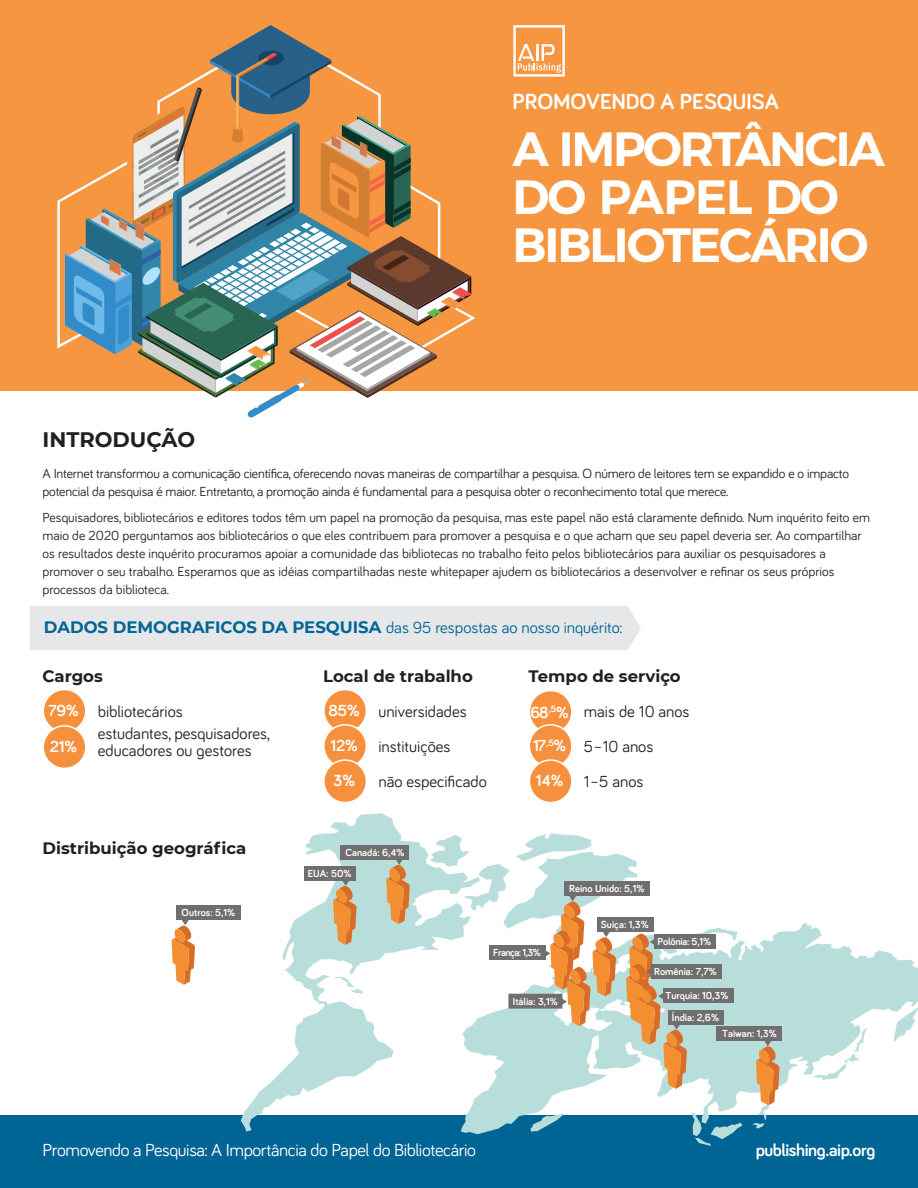
<style>
.page{position:relative;width:918px;height:1188px;background:#fff}
.page>*{position:absolute;margin:0;border:0;box-sizing:border-box;transform-origin:0 0}
.t1{font:600 48px/48px "Montserrat";letter-spacing:-.045em;color:#fff}
.t2{font:700 22.5px "Bariol";color:#fff}
.Main_Hdgs{font:700 21px "Montserrat";color:#231f20}
.t3{font:18px "Bariol";letter-spacing:-.02em;color:#fff}
.t4{font:700 18px "Bariol";letter-spacing:-.02em;color:#fff}
.t5{font:16.5px/16.5px "Bariol";color:#231f20}
.t6{font:16.5px "Bariol";color:#006494}
.t7{font:700 16.5px "Montserrat";color:#231f20}
.t8{font:700 16.5px "Bariol";letter-spacing:-.01em;color:#fff}
.Main_Text{font:13.5px/18px "Bariol";color:#231f20}
.t9{font:700 10.5px "Bariol";color:#fff}
.t10{font:700 10.5px "Bariol";letter-spacing:-.02em;color:#fff}
.s1{font-family:"Montserrat";font-weight:700}
</style>
<div class="page">
<div style="left:0;top:1116px;width:918px;height:72px;background:#006494"></div>
<div style="left:0;top:0;width:918px;height:37px;background:#f79641"></div>
<div style="left:43px;top:690px;width:43px;height:42px;background:#f6903c;border-radius:50%"></div>
<div style="left:43px;top:689px;width:44px;height:44px;border:2px solid #fff;border-radius:50%"></div>
<div style="left:43px;top:726px;width:43px;height:42px;background:#f6903c;border-radius:50%"></div>
<div style="left:43px;top:725px;width:44px;height:44px;border:2px solid #fff;border-radius:50%"></div>
<div style="left:324px;top:690px;width:42px;height:42px;background:#f6903c;border-radius:50%"></div>
<div style="left:323px;top:689px;width:44px;height:44px;border:2px solid #fff;border-radius:50%"></div>
<div style="left:324px;top:725px;width:42px;height:42px;background:#f6903c;border-radius:50%"></div>
<div style="left:323px;top:724px;width:44px;height:44px;border:2px solid #fff;border-radius:50%"></div>
<div style="left:324px;top:760px;width:42px;height:43px;background:#f6903c;border-radius:50%"></div>
<div style="left:323px;top:759px;width:44px;height:44px;border:2px solid #fff;border-radius:50%"></div>
<div style="left:529px;top:691px;width:43px;height:42px;background:#f6903c;border-radius:50%"></div>
<div style="left:529px;top:690px;width:44px;height:44px;border:2px solid #fff;border-radius:50%"></div>
<div style="left:529px;top:725px;width:43px;height:42px;background:#f6903c;border-radius:50%"></div>
<div style="left:529px;top:724px;width:44px;height:44px;border:2px solid #fff;border-radius:50%"></div>
<div style="left:529px;top:760px;width:43px;height:43px;background:#f6903c;border-radius:50%"></div>
<div style="left:529px;top:759px;width:44px;height:44px;border:2px solid #fff;border-radius:50%"></div>
<div style="left:0;top:17px;width:918px;height:373px;background:#f79641"></div>
<div style="left:513px;top:25px;width:52px;height:52px;border:2px solid #fff"></div>
<svg style="left:518px;top:44px;width:43px;height:29px"></svg>
<div style="left:30px;top:606px;width:611px;height:44px;background:#e6e7e9"></div>
<svg style="left:57px;top:25px;width:418px;height:392px"></svg>
<svg style="left:241px;top:813px;width:220px;height:319px"></svg>
<svg style="left:461px;top:922px;width:457px;height:212px;fill:#b7dedb"></svg>
<svg style="left:813px;top:1028px;width:54px;height:52px"></svg>
<svg style="left:691px;top:1113px;width:51px;height:33px"></svg>
<svg style="left:172px;top:920px;width:23px;height:65px"></svg>
<div style="left:176px;top:905px;width:65px;height:15px;background:#706e6f"></div>
<svg style="left:752px;top:1041px;width:28px;height:88px"></svg>
<div style="left:717px;top:1026px;width:65px;height:15px;background:#706e6f"></div>
<div style="left:668px;top:1010px;width:55px;height:15px;background:#706e6f"></div>
<div style="left:654px;top:934px;width:62px;height:15px;background:#706e6f"></div>
<svg style="left:333px;top:877px;width:24px;height:68px;background:#d6a169"></svg>
<div style="left:304px;top:866px;width:51px;height:15px;background:#706e6f"></div>
<svg style="left:386px;top:856px;width:24px;height:68px;background:#d6a169"></svg>
<div style="left:341px;top:845px;width:68px;height:15px;background:#706e6f"></div>
<div style="left:651px;top:964px;width:71px;height:15px;background:#706e6f"></div>
<div style="left:663px;top:988px;width:71px;height:15px;background:#706e6f"></div>
<svg style="left:430px;top:833px;width:257px;height:256px"></svg>
<p class="t2" style="left:513px;top:86px;width:268px">PROMOVENDO A PESQUISA</p>
<p class="t1" style="left:513px;top:121px;width:374px">A IMPORTÂNCIA<br>DO PAPEL DO<br>BIBLIOTECÁRIO</p>
<p class="Main_Hdgs" style="left:43px;top:424px;width:154px">INTRODUÇÃO</p>
<p class="Main_Text" style="left:43px;top:463px;width:808px">A Internet transformou a comunicação científica, oferecendo novas maneiras de compartilhar a pesquisa. O número de leitores tem se expandido e o impacto potencial da pesquisa é maior. Entretanto, a promoção ainda é fundamental para a pesquisa obter o reconhecimento total que merece.</p>
<p class="Main_Text" style="left:43px;top:508px;width:829px">Pesquisadores, bibliotecários e editores todos têm um papel na promoção da pesquisa, mas este papel não está claramente definido. Num inquérito feito em maio de 2020 perguntamos aos bibliotecários o que eles contribuem para promover a pesquisa e o que acham que seu papel deveria ser. Ao compartilhar os resultados deste inquérito procuramos apoiar a comunidade das bibliotecas no trabalho feito pelos bibliotecários para auxiliar os pesquisadores a promover o seu trabalho. Esperamos que as idéias compartilhadas neste whitepaper ajudem os bibliotecários a desenvolver e refinar os seus próprios processos da biblioteca.</p>
<p class="t6" style="left:44px;top:616px;width:580px"><span class="s1">DADOS DEMOGRAFICOS DA PESQUISA</span> das 95 respostas ao nosso inquérito:</p>
<p class="t7" style="left:43px;top:664px;width:62px">Cargos</p>
<p class="t8" style="left:48px;top:699px;width:32px">79%</p>
<p class="t5" style="left:98px;top:702px;width:87px">bibliotecários</p>
<p class="t8" style="left:50px;top:735px;width:29px">21%</p>
<p class="t5" style="left:98px;top:725px;width:174px">estudantes, pesquisadores, educadores ou gestores</p>
<p class="t7" style="left:43px;top:836px;width:205px">Distribuição geográfica</p>
<p class="t9" style="left:182px;top:905px;width:55px">Outros: 5,1%</p>
<p class="t7" style="left:323px;top:664px;width:151px">Local de trabalho</p>
<p class="t8" style="left:329px;top:699px;width:33px">85%</p>
<p class="t5" style="left:378px;top:702px;width:90px">universidades</p>
<p class="t8" style="left:331px;top:734px;width:29px">12%</p>
<p class="t5" style="left:378px;top:738px;width:74px">instituições</p>
<p class="t8" style="left:333px;top:769px;width:23px">3%</p>
<p class="t5" style="left:378px;top:773px;width:110px">não especificado</p>
<p class="t9" style="left:345px;top:845px;width:61px">Canadá: 6,4%</p>
<p class="t9" style="left:308px;top:866px;width:45px">EUA: 50%</p>
<p class="t7" style="left:529px;top:664px;width:154px">Tempo de serviço</p>
<p class="t8" style="left:530px;top:701px;width:40px">68<sup>,5</sup>%</p>
<p class="t5" style="left:584px;top:702px;width:107px">mais de 10 anos</p>
<p class="t8" style="left:533px;top:734px;width:34px">17<sup>,5</sup>%</p>
<p class="t5" style="left:584px;top:738px;width:71px">5–10 anos</p>
<p class="t8" style="left:536px;top:769px;width:29px">14%</p>
<p class="t5" style="left:584px;top:773px;width:61px">1–5 anos</p>
<p class="t9" style="left:569px;top:882px;width:77px">Reino Unido: 5,1%</p>
<p class="t9" style="left:601px;top:917px;width:49px">Suiça: 1,3%</p>
<p class="t10" style="left:658px;top:934px;width:55px">Polônia: 5,1%</p>
<p class="t9" style="left:493px;top:946px;width:49px">França: 1,3%</p>
<p class="t9" style="left:513px;top:994px;width:47px">Itália: 3,1%</p>
<p class="t9" style="left:654px;top:964px;width:64px">Romênia: 7,7%</p>
<p class="t9" style="left:665px;top:989px;width:65px">Turquia: 10,3%</p>
<p class="t9" style="left:672px;top:1010px;width:49px">Índia: 2,6%</p>
<p class="t9" style="left:722px;top:1026px;width:56px">Taiwan: 1,3%</p>
<h3 class="t3" style="left:43px;top:1138px;width:435px">Promovendo a Pesquisa: A Importância do Papel do Bibliotecário</h3>
<h3 class="t4" style="left:756px;top:1138px;width:121px">publishing.aip.org</h3>
</div>
